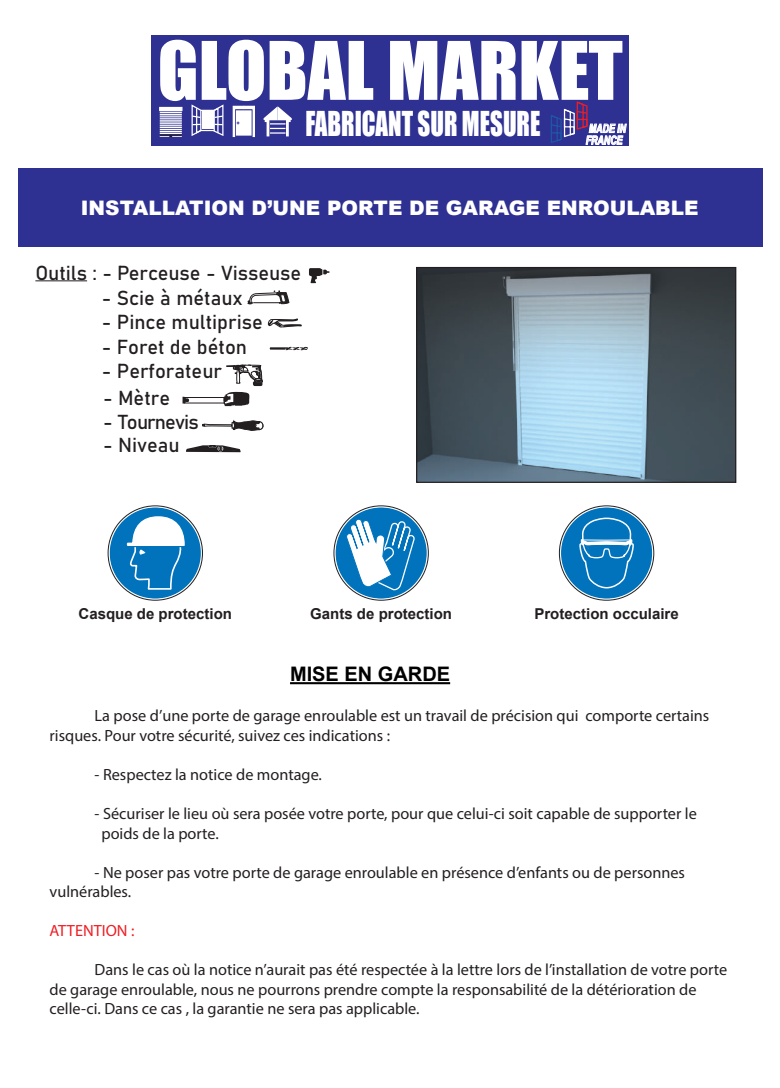
<style>
.page{position:relative;width:780px;height:1088px;background:#fff}
.page>*{position:absolute;margin:0;border:0;box-sizing:border-box;transform-origin:0 0}
.t1{font:74.5px "Impact";color:#fff}
.t2{font:31.5px "Impact";color:#fff;scale:.79 1}
.t3{font:20px "Bahnschrift";color:#231f20}
.t4{font:900 20px "Arial";color:#fff}
.t5{font:700 20px "Arial";color:#000001}
.t6{font:20px "Bahnschrift";letter-spacing:-.045em;color:#231f20}
.t7{font:16.25px/19.5px "Myriad Pro";color:#231f20}
.t8{font:16.25px "Myriad Pro";color:#ee1d23}
.t9{font:700 15px "Arial";color:#231f20}
.t10{font:italic 700 11.88px/11.9px "Arial";color:#fff;scale:.74 1}
</style>
<div class="page">
<img style="left:418px;top:269px;width:316px;height:212px">
<div style="left:18px;top:169px;width:744px;height:78px;background:#2e3092"></div>
<div style="left:151px;top:35px;width:477px;height:111px;background:#2e3092"></div>
<svg style="left:263px;top:107px;width:29px;height:29px"></svg>
<svg style="left:232px;top:105px;width:23px;height:33px"></svg>
<svg style="left:191px;top:104px;width:33px;height:32px"></svg>
<div style="left:202px;top:112px;width:11px;height:17px;background:#fff"></div>
<hr style="left:159px;top:107px;width:23px;height:4px;background:#fff">
<svg style="left:159px;top:112px;width:23px;height:25px"></svg>
<svg style="left:550px;top:101px;width:76px;height:44px"></svg>
<hr style="left:290px;top:682px;width:160px;height:2px;background:#000001">
<hr style="left:35px;top:281px;width:52px;height:1px;background:#231f20">
<svg style="left:309px;top:268px;width:20px;height:15px"></svg>
<svg style="left:268px;top:318px;width:33px;height:9px"></svg>
<svg style="left:270px;top:347px;width:38px;height:3px"></svg>
<svg style="left:248px;top:291px;width:41px;height:13px"></svg>
<svg style="left:202px;top:421px;width:62px;height:10px"></svg>
<svg style="left:186px;top:445px;width:54px;height:7px"></svg>
<svg style="left:183px;top:365px;width:79px;height:41px"></svg>
<div style="left:416px;top:267px;width:320px;height:216px;border:1px solid #231f20"></div>
<div style="left:109px;top:507px;width:92px;height:92px;background:#0073bc;border-radius:50%"></div>
<svg style="left:126px;top:515px;width:59px;height:75px"></svg>
<div style="left:335px;top:507px;width:92px;height:92px;background:#0073bc;border-radius:50%"></div>
<svg style="left:346px;top:519px;width:70px;height:73px"></svg>
<div style="left:560px;top:507px;width:92px;height:92px;background:#0073bc;border-radius:50%"></div>
<svg style="left:558px;top:505px;width:97px;height:84px"></svg>
<h1 class="t1" style="left:157px;top:13px;width:467px">GLOBAL MARKET</h1>
<h2 class="t2" style="left:305px;top:100px;width:299px">FABRICANT SUR MESURE</h2>
<p class="t10" style="left:585px;top:123px;width:56px">MADE IN<br>FRANCE</p>
<p class="t4" style="left:81px;top:194px;width:619px">INSTALLATION D’UNE PORTE DE GARAGE ENROULABLE</p>
<p class="t3" style="left:35px;top:258px;width:267px">Outils : - Perceuse - Visseuse</p>
<p class="t3" style="left:102px;top:282px;width:142px">- Scie à métaux</p>
<p class="t3" style="left:102px;top:307px;width:162px">- Pince multiprise</p>
<p class="t3" style="left:102px;top:332px;width:147px">- Foret de béton</p>
<p class="t3" style="left:102px;top:356px;width:121px">- Perforateur</p>
<p class="t6" style="left:103px;top:407px;width:97px">- Tournevis</p>
<p class="t3" style="left:103px;top:430px;width:78px">- Niveau</p>
<p class="t3" style="left:103px;top:383px;width:69px">- Mètre</p>
<p class="t9" style="left:79px;top:603px;width:155px">Casque de protection</p>
<p class="t9" style="left:310px;top:603px;width:143px">Gants de protection</p>
<p class="t9" style="left:534px;top:603px;width:146px">Protection occulaire</p>
<p class="t5" style="left:290px;top:660px;width:162px">MISE EN GARDE</p>
<p class="t7" style="left:50px;top:706px;width:661px;text-indent:45px">La pose d’une porte de garage enroulable est un travail de précision qui comporte certains risques. Pour votre sécurité, suivez ces indications :</p>
<p class="t7" style="left:95px;top:764px;width:229px">- Respectez la notice de montage.</p>
<p class="t7" style="left:101px;top:803px;width:597px;text-indent:-7px">- Sécuriser le lieu où sera posée votre porte, pour que celui-ci soit capable de supporter le poids de la porte.</p>
<p class="t7" style="left:50px;top:862px;width:637px;text-indent:45px">- Ne poser pas votre porte de garage enroulable en présence d’enfants ou de personnes vulnérables.</p>
<p class="t8" style="left:50px;top:920px;width:86px">ATTENTION :</p>
<p class="t7" style="left:50px;top:959px;width:679px;text-indent:45px">Dans le cas où la notice n’aurait pas été respectée à la lettre lors de l’installation de votre porte de garage enroulable, nous ne pourrons prendre compte la responsabilité de la détérioration de celle-ci. Dans ce cas , la garantie ne sera pas applicable.</p>
</div>
